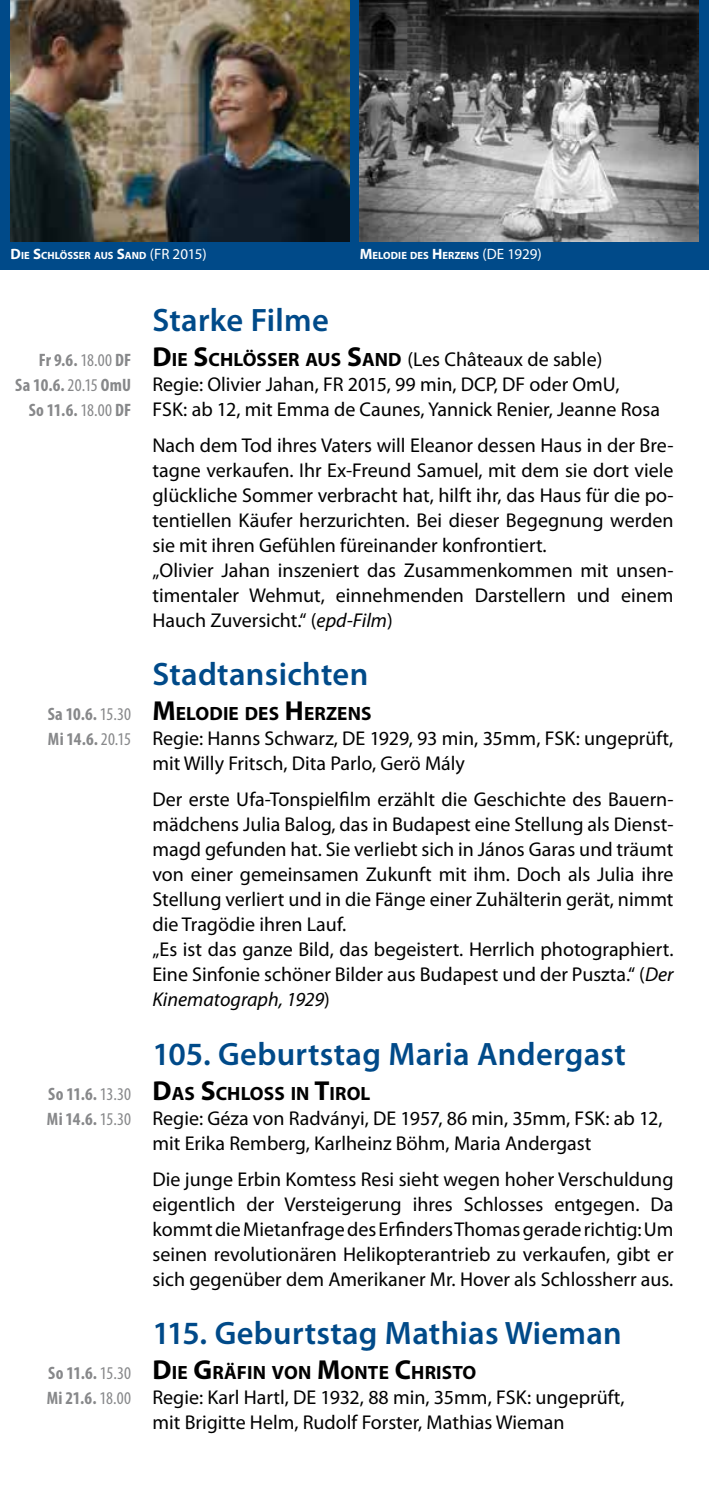
<style>
.page{position:relative;width:709px;height:1489px;background:#fff}
.page>*{position:absolute;margin:0;border:0;box-sizing:border-box;transform-origin:0 0}
.t1{font:600 32.5px "Myriad Pro";letter-spacing:.01em;color:#004a89}
.t2{font:20px/25px "Myriad Pro";color:#000}
.t3{font:700 19.25px "Myriad Pro";letter-spacing:.005em;color:#000}
.t4{font:700 condensed 18px/25px "Myriad Pro";letter-spacing:.01em;color:#87888a}
.t5{font:700 10.5px "Myriad Pro";letter-spacing:.005em;color:#fff}
.s1{font-size:15px}
.s2{font-weight:400;font-size:15px}
.s3{font-weight:400}
.s4{font-weight:700;font-size:27.5px}
.s5{font-weight:700;font-size:19.25px}
.s6{font-style:italic}
.s7{font-size:27.5px}
</style>
<div class="page">
<div style="left:0;top:0;width:709px;height:269px;background:#004a89"></div>
<img style="left:360px;top:0;width:338px;height:241px">
<img style="left:11px;top:0;width:338px;height:241px">
<p class="t5" style="left:11px;top:249px;width:198px"><span class="s1">D</span>IE <span class="s1">S</span>CHLÖSSER AUS <span class="s1">S</span>AND <span class="s2">(FR 2015)</span></p>
<p class="t5" style="left:360px;top:249px;width:183px"><span class="s1">M</span>ELODIE DES <span class="s1">H</span> ERZENS <span class="s2">(DE 1929)</span></p>
<p class="t4" style="left:15px;top:347px;width:117px;text-align:right">Fr 9.6. <span class="s3">18.00</span> DF<br>Sa 10.6. <span class="s3">20.15</span> OmU<br>So 11.6. <span class="s3">18.00</span> DF</p>
<p class="t4" style="left:48px;top:701px;width:85px">Sa 10.6. <span class="s3">15.30<br></span>Mi 14.6. <span class="s3">20.15</span></p>
<p class="t4" style="left:47px;top:1080px;width:86px">So 11.6. <span class="s3">13.30<br></span>Mi 14.6. <span class="s3">15.30</span></p>
<p class="t4" style="left:47px;top:1360px;width:86px">So 11.6. <span class="s3">15.30<br></span>Mi 21.6. <span class="s3">18.00</span></p>
<h1 class="t1" style="left:152px;top:299px;width:178px">Starke Filme</h1>
<p class="t2" style="left:152px;top:346px;width:509px"><span class="s4">D</span><span class="s5">IE</span> <span class="s4">S</span><span class="s5">CHLÖSSER AUS</span> <span class="s4">S</span><span class="s5">AND</span> (Les Châteaux de sable)<br>Regie: Olivier Jahan, FR 2015, 99 min, DCP, DF oder OmU,<br>FSK: ab 12, mit Emma de Caunes, Yannick Renier, Jeanne Rosa</p>
<p class="t2" style="left:152px;top:432px;width:522px">Nach dem Tod ihres Vaters will Eleanor dessen Haus in der Bre&shy;tagne verkaufen. Ihr Ex-Freund Samuel, mit dem sie dort viele glückliche Sommer verbracht hat, hilft ihr, das Haus für die po&shy;tentiellen Käufer herzurichten. Bei dieser Begegnung werden sie mit ihren Gefühlen füreinander konfrontiert.<br>„Olivier Jahan inszeniert das Zusammenkommen mit unsen&shy;timentaler Wehmut, einnehmenden Darstellern und einem Hauch Zuversicht.“ (<span class="s6">epd-Film</span>)</p>
<h1 class="t1" style="left:152px;top:653px;width:217px">Stadtansichten</h1>
<p class="t3" style="left:152px;top:701px;width:219px"><span class="s7">M</span>ELODIE DES <span class="s7">H</span> ERZENS</p>
<p class="t2" style="left:152px;top:725px;width:522px">Regie: Hanns Schwarz, DE 1929, 93 min, 35mm, FSK: ungeprüft, mit Willy Fritsch, Dita Parlo, Gerö Mály</p>
<p class="t2" style="left:152px;top:786px;width:522px">Der erste Ufa-Tonspielfilm erzählt die Geschichte des Bauern&shy;mädchens Julia Balog, das in Budapest eine Stellung als Dienst&shy;magd gefunden hat. Sie verliebt sich in János Garas und träumt von einer gemeinsamen Zukunft mit ihm. Doch als Julia ihre Stellung verliert und in die Fänge einer Zuhälterin gerät, nimmt die Tragödie ihren Lauf.<br>„Es ist das ganze Bild, das begeistert. Herrlich photographiert.<br>Eine Sinfonie schöner Bilder aus Budapest und der Puszta.“ (<span class="s6">Der Kinematograph, 1929</span>)</p>
<h1 class="t1" style="left:152px;top:1033px;width:475px">105. Geburtstag Maria Andergast</h1>
<p class="t3" style="left:152px;top:1080px;width:219px"><span class="s7">D</span>AS <span class="s7">S</span>CHLOSS IN <span class="s7">T</span>IROL</p>
<p class="t2" style="left:152px;top:1105px;width:512px">Regie: Géza von Radványi, DE 1957, 86 min, 35mm, FSK: ab 12, mit Erika Remberg, Karlheinz Böhm, Maria Andergast</p>
<p class="t2" style="left:152px;top:1165px;width:522px;text-align:justify">Die junge Erbin Komtess Resi sieht wegen hoher Verschuldung eigentlich der Versteigerung ihres Schlosses entgegen. Da kommt die Mietanfrage des Erfinders Thomas gerade richtig: Um seinen revolutionären Helikopterantrieb zu verkaufen, gibt er sich gegenüber dem Amerikaner Mr. Hover als Schlossherr aus.</p>
<h1 class="t1" style="left:152px;top:1312px;width:471px">115. Geburtstag Mathias Wieman</h1>
<p class="t3" style="left:152px;top:1359px;width:325px"><span class="s7">D</span>IE <span class="s7">G</span>RÄFIN VON <span class="s7">M</span>ONTE <span class="s7">C</span>HRISTO</p>
<p class="t2" style="left:152px;top:1384px;width:473px">Regie: Karl Hartl, DE 1932, 88 min, 35mm, FSK: ungeprüft, mit Brigitte Helm, Rudolf Forster, Mathias Wieman</p>
</div>
